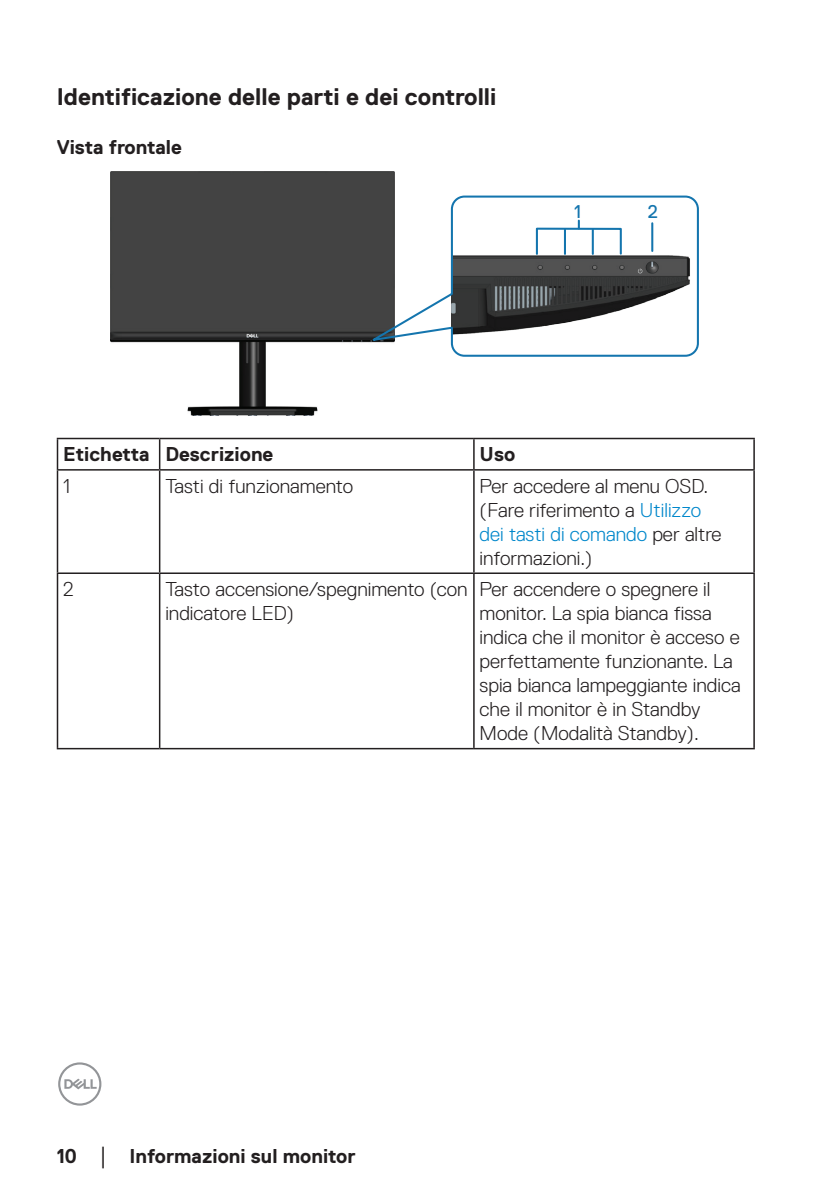
<style>
.page{position:relative;width:840px;height:1191px;background:#fff}
.page>*{position:absolute;margin:0;border:0;box-sizing:border-box;transform-origin:0 0}
.Head2{font:700 24px "Dell Replica";color:#231f20}
.text{font:300 20px/24px "Dell Replica";color:#231f20}
.Head3{font:700 20px "Dell Replica";color:#231f20}
.text_bold{font:700 20px "Dell Replica";color:#231f20}
.t1{font:18.4px "Dell Replica";color:#1475ae}
.s1{color:#0087cb}
.s2{font-family:"Times New Roman";font-weight:400;font-size:18px}
</style>
<div class="page">
<svg style="left:58px;top:1062px;width:43px;height:43px"></svg>
<img style="left:111px;top:172px;width:284px;height:244px">
<svg style="left:363px;top:194px;width:336px;height:164px"></svg>
<svg style="left:257px;top:342px;width:2px;height:21px"></svg>
<hr style="left:57px;top:438px;width:102px;height:1px;background:#231f20">
<hr style="left:57px;top:439px;width:1px;height:30px;background:#231f20">
<hr style="left:159px;top:438px;width:314px;height:1px;background:#231f20">
<hr style="left:159px;top:439px;width:1px;height:30px;background:#231f20">
<hr style="left:473px;top:438px;width:281px;height:1px;background:#231f20">
<hr style="left:473px;top:439px;width:1px;height:30px;background:#231f20">
<hr style="left:753px;top:439px;width:1px;height:30px;background:#231f20">
<hr style="left:57px;top:469px;width:102px;height:1px;background:#231f20">
<hr style="left:57px;top:470px;width:1px;height:102px;background:#231f20">
<hr style="left:159px;top:469px;width:314px;height:1px;background:#231f20">
<hr style="left:159px;top:470px;width:1px;height:102px;background:#231f20">
<hr style="left:473px;top:469px;width:281px;height:1px;background:#231f20">
<hr style="left:473px;top:470px;width:1px;height:102px;background:#231f20">
<hr style="left:753px;top:470px;width:1px;height:102px;background:#231f20">
<hr style="left:57px;top:572px;width:102px;height:2px;background:#231f20">
<hr style="left:57px;top:574px;width:1px;height:174px;background:#231f20">
<hr style="left:159px;top:572px;width:314px;height:2px;background:#231f20">
<hr style="left:159px;top:574px;width:1px;height:174px;background:#231f20">
<hr style="left:473px;top:572px;width:281px;height:2px;background:#231f20">
<hr style="left:473px;top:574px;width:1px;height:174px;background:#231f20">
<hr style="left:753px;top:574px;width:1px;height:174px;background:#231f20">
<hr style="left:57px;top:748px;width:102px;height:1px;background:#231f20">
<hr style="left:159px;top:748px;width:314px;height:1px;background:#231f20">
<hr style="left:473px;top:748px;width:281px;height:1px;background:#231f20">
<p class="Head2" style="left:57px;top:84px;width:441px">Identificazione delle parti e dei controlli</p>
<p class="Head3" style="left:57px;top:136px;width:126px">Vista frontale</p>
<p class="t1" style="left:574px;top:202px;width:9px">1</p>
<p class="t1" style="left:647px;top:202px;width:12px">2</p>
<p class="text_bold" style="left:63px;top:443px;width:88px">Etichetta</p>
<p class="text_bold" style="left:165px;top:443px;width:110px">Descrizione</p>
<p class="text_bold" style="left:479px;top:443px;width:37px">Uso</p>
<p class="text" style="left:63px;top:474px;width:9px">1</p>
<p class="text" style="left:165px;top:474px;width:189px">Tasti di funzionamento</p>
<p class="text" style="left:479px;top:474px;width:243px">Per accedere al menu OSD. (Fare riferimento a <span class="s1">Utilizzo dei tasti di comando</span> per altre informazioni.)</p>
<p class="text" style="left:63px;top:577px;width:12px">2</p>
<p class="text" style="left:165px;top:577px;width:303px">Tasto accensione/spegnimento (con indicatore LED)</p>
<p class="text" style="left:479px;top:577px;width:262px">Per accendere o spegnere il monitor. La spia bianca fissa indica che il monitor è acceso e perfettamente funzionante. La spia bianca lampeggiante indica che il monitor è in Standby<br>Mode (Modalità Standby).</p>
<p class="Head3" style="left:57px;top:1144px;width:300px">10 <span class="s2">│</span> Informazioni sul monitor</p>
</div>
